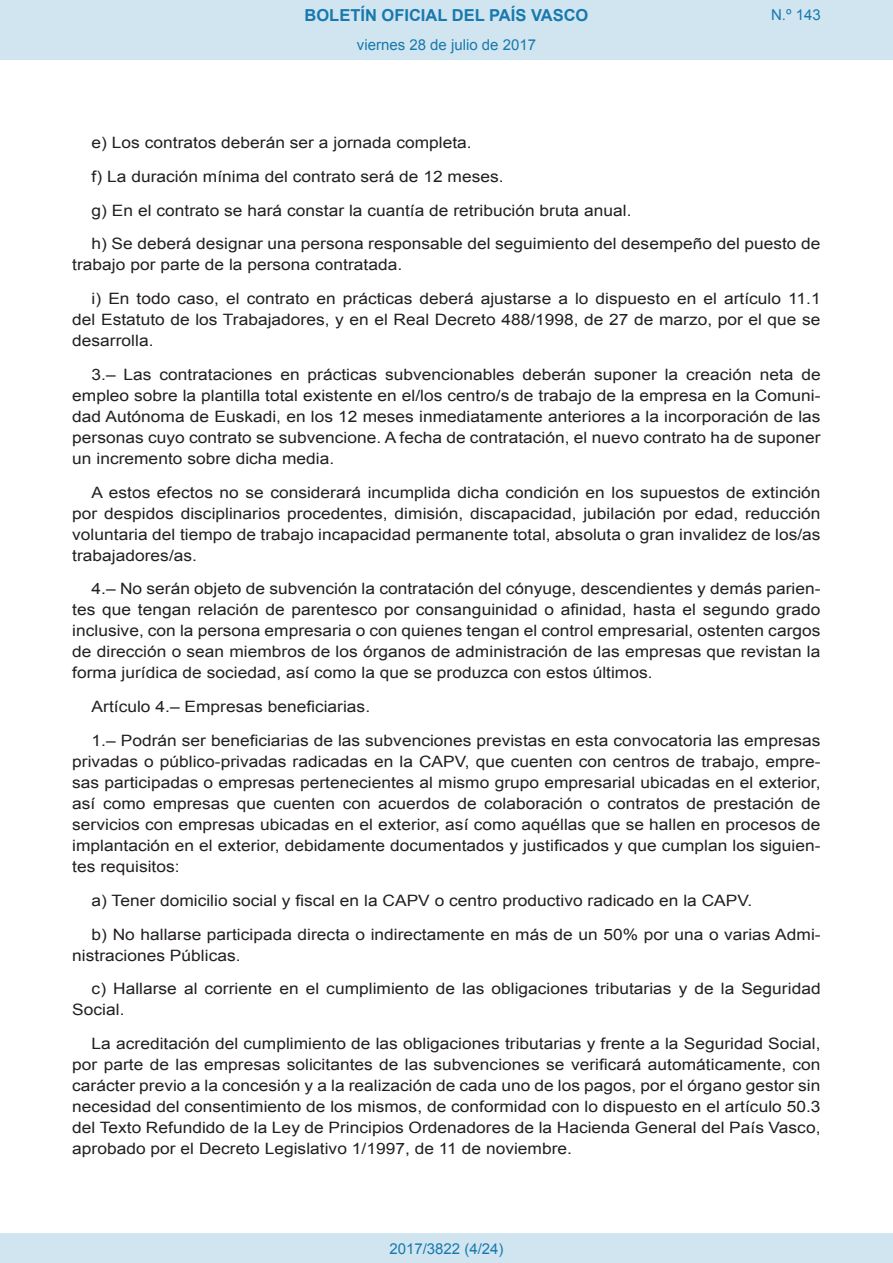
<style>
.page{position:relative;width:893px;height:1263px;background:#fff}
.page>*{position:absolute;margin:0;border:0;box-sizing:border-box;transform-origin:0 0}
.t1{font:700 16.5px "Arial";color:#1879ad}
.BOPVDetalle{font:15.6px/21px "Arial";color:#231f20;text-align:justify;scale:1.11 1}
.Paginacion_Centro{font:15px "Arial";color:#1879ad}
</style>
<div class="page">
<div style="left:0;top:0;width:893px;height:60px;background:#d0e5f0"></div>
<div style="left:0;top:1233px;width:893px;height:30px;background:#d0e5f0"></div>
<p class="t1" style="left:305px;top:4px;width:285px">BOLETÍN OFICIAL DEL PAÍS VASCO</p>
<p class="Paginacion_Centro" style="left:357px;top:35px;width:181px">viernes 28 de julio de 2017</p>
<p class="Paginacion_Centro" style="left:771px;top:5px;width:51px">N.º 143</p>
<p class="BOPVDetalle" style="left:92px;top:132px;width:344px">e) Los contratos deberán ser a jornada completa.</p>
<p class="BOPVDetalle" style="left:92px;top:166px;width:373px">f) La duración mínima del contrato será de 12 meses.</p>
<p class="BOPVDetalle" style="left:92px;top:200px;width:488px">g) En el contrato se hará constar la cuantía de retribución bruta anual.</p>
<p class="BOPVDetalle" style="left:72px;top:234px;width:675px;text-indent:19px">h) Se deberá designar una persona responsable del seguimiento del desempeño del puesto de trabajo por parte de la persona contratada.</p>
<p class="BOPVDetalle" style="left:72px;top:288px;width:676px;text-indent:19px">i) En todo caso, el contrato en prácticas deberá ajustarse a lo dispuesto en el artículo 11.1 del Estatuto de los Trabajadores, y en el Real Decreto 488/1998, de 27 de marzo, por el que se desarrolla.</p>
<p class="BOPVDetalle" style="left:72px;top:364px;width:676px;text-indent:19px">3.– Las contrataciones en prácticas subvencionables deberán suponer la creación neta de empleo sobre la plantilla total existente en el/los centro/s de trabajo de la empresa en la Comuni&shy;dad Autónoma de Euskadi, en los 12 meses inmediatamente anteriores a la incorporación de las personas cuyo contrato se subvencione. A fecha de contratación, el nuevo contrato ha de suponer un incremento sobre dicha media.</p>
<p class="BOPVDetalle" style="left:72px;top:482px;width:676px;text-indent:19px">A estos efectos no se considerará incumplida dicha condición en los supuestos de extinción por despidos disciplinarios procedentes, dimisión, discapacidad, jubilación por edad, reducción voluntaria del tiempo de trabajo incapacidad permanente total, absoluta o gran invalidez de los/as trabajadores/as.</p>
<p class="BOPVDetalle" style="left:72px;top:579px;width:676px;text-indent:19px">4.– No serán objeto de subvención la contratación del cónyuge, descendientes y demás parien&shy;tes que tengan relación de parentesco por consanguinidad o afinidad, hasta el segundo grado inclusive, con la persona empresaria o con quienes tengan el control empresarial, ostenten cargos de dirección o sean miembros de los órganos de administración de las empresas que revistan la forma jurídica de sociedad, así como la que se produzca con estos últimos.</p>
<p class="BOPVDetalle" style="left:92px;top:696px;width:252px">Artículo 4.– Empresas beneficiarias.</p>
<p class="BOPVDetalle" style="left:72px;top:730px;width:676px;text-indent:19px">1.– Podrán ser beneficiarias de las subvenciones previstas en esta convocatoria las empresas privadas o público-privadas radicadas en la CAPV, que cuenten con centros de trabajo, empre&shy;sas participadas o empresas pertenecientes al mismo grupo empresarial ubicadas en el exterior, así como empresas que cuenten con acuerdos de colaboración o contratos de prestación de servicios con empresas ubicadas en el exterior, así como aquéllas que se hallen en procesos de implantación en el exterior, debidamente documentados y justificados y que cumplan los siguien&shy;tes requisitos:</p>
<p class="BOPVDetalle" style="left:92px;top:890px;width:597px">a) Tener domicilio social y fiscal en la CAPV o centro productivo radicado en la CAPV.</p>
<p class="BOPVDetalle" style="left:72px;top:924px;width:676px;text-indent:19px">b) No hallarse participada directa o indirectamente en más de un 50% por una o varias Admi&shy;nistraciones Públicas.</p>
<p class="BOPVDetalle" style="left:72px;top:978px;width:676px;text-indent:19px">c) Hallarse al corriente en el cumplimiento de las obligaciones tributarias y de la Seguridad<br>Social.</p>
<p class="BOPVDetalle" style="left:72px;top:1033px;width:676px;text-indent:19px">La acreditación del cumplimiento de las obligaciones tributarias y frente a la Seguridad Social, por parte de las empresas solicitantes de las subvenciones se verificará automáticamente, con carácter previo a la concesión y a la realización de cada uno de los pagos, por el órgano gestor sin necesidad del consentimiento de los mismos, de conformidad con lo dispuesto en el artículo 50.3 del Texto Refundido de la Ley de Principios Ordenadores de la Hacienda General del País Vasco, aprobado por el Decreto Legislativo 1/1997, de 11 de noviembre.</p>
<p class="Paginacion_Centro" style="left:389px;top:1238px;width:116px">2017/3822 (4/24)</p>
</div>
